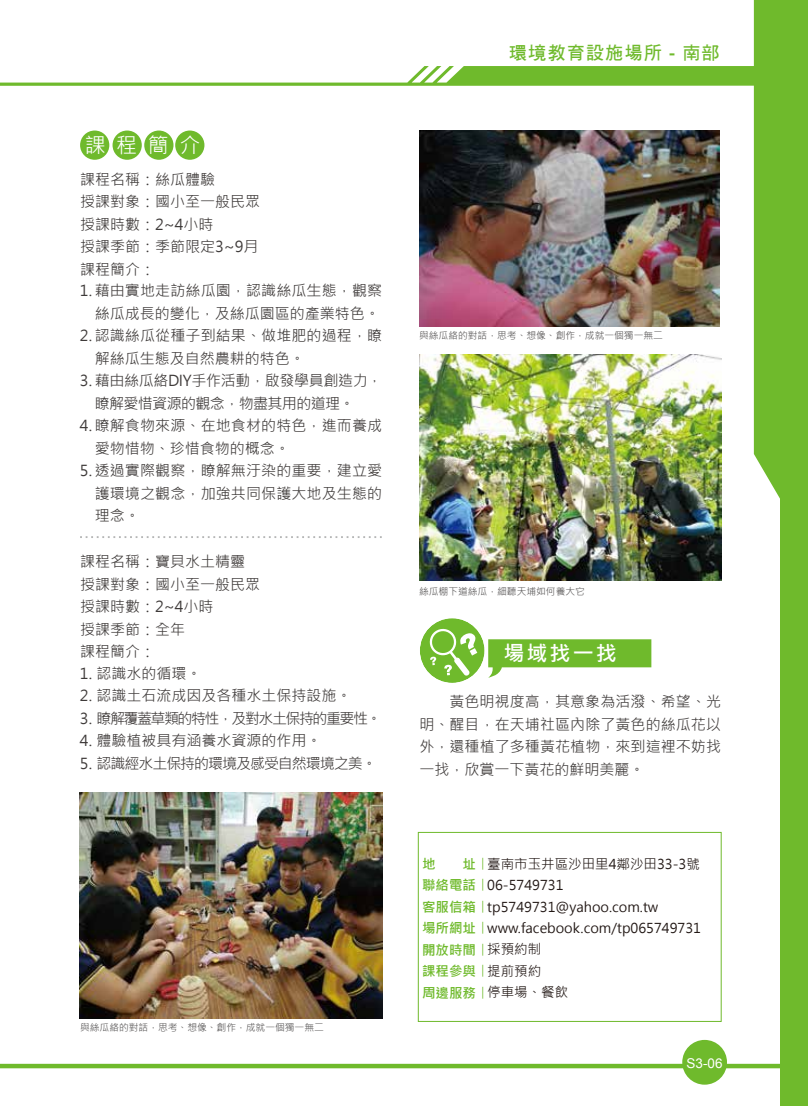
<style>
.page{position:relative;width:808px;height:1106px;background:#fff}
.page>*{position:absolute;margin:0;border:0;box-sizing:border-box;transform-origin:0 0}
.t1{font:700 21px "Microsoft Jheng Hei";letter-spacing:.1em;color:#fff}
.t2{font:21px "Microsoft Jheng Hei";color:#fff}
.t3{font:18px "DF Hei Bd HKP BF";letter-spacing:.07em;color:#6fba2c}
.t4{font:15px/22.5px "Microsoft Jheng Hei";color:#3e3a39}
.t5{font:15px/22.5px "Microsoft Jheng Hei";letter-spacing:-.025em;color:#3e3a39}
.t6{font:15px "Microsoft Jheng Hei";letter-spacing:-.1em;color:#3e3a39}
.t7{font:15px "Microsoft Jheng Hei";letter-spacing:-.07em;color:#3e3a39}
.t8{font:13.5px/21.3px "Microsoft Jheng Hei";color:#221815}
.t9{font:13.5px "Arial";color:#fff}
.t10{font:700 13.5px "Microsoft Jheng Hei";color:#6fba2c}
.t11{font:9.75px "Microsoft Jheng Hei";color:#595757}
.s1{font-weight:700;color:#6fba2c}
.s2{color:#6fba2c}
</style>
<div class="page">
<div style="left:781px;top:0;width:27px;height:1106px;background:#6fba2c"></div>
<svg style="left:0;top:1063px;width:781px;height:5px;background:#86c54e"></svg>
<div style="left:682px;top:1039px;width:45px;height:45px;background:#6fba2c;border-radius:50%"></div>
<img style="left:80px;top:792px;width:302px;height:226px">
<svg style="left:0;top:0;width:781px;height:547px"></svg>
<div style="left:418px;top:832px;width:303px;height:189px;border:1px solid #6fba2c"></div>
<svg style="left:488px;top:639px;width:163px;height:38px"></svg>
<div style="left:420px;top:618px;width:64px;height:65px;background:#6fba2c;border-radius:50%"></div>
<svg style="left:428px;top:627px;width:49px;height:49px"></svg>
<img style="left:420px;top:355px;width:301px;height:226px">
<h1 class="t2" style="left:85px;top:132px;width:117px">課程簡介</h1>
<p class="t4" style="left:80px;top:168px;width:181px">課程名稱：絲瓜體驗<br>授課對象：國小至一般民眾授課時數：2~4小時<br>授課季節：季節限定3~9月課程簡介：</p>
<p class="t4" style="left:80px;top:279px;width:304px;text-align:right">1. 藉由實地走訪絲瓜園，認識絲瓜生態，觀察絲瓜成長的變化，及絲瓜園區的產業特色。</p>
<p class="t4" style="left:95px;top:324px;width:289px;text-indent:-15px">2. 認識絲瓜從種子到結果、做堆肥的過程，瞭解絲瓜生態及自然農耕的特色。</p>
<p class="t5" style="left:95px;top:369px;width:289px;text-indent:-15px">3. 藉由絲瓜絡DIY手作活動，啟發學員創造力，瞭解愛惜資源的觀念，物盡其用的道理。</p>
<p class="t4" style="left:95px;top:414px;width:289px;text-indent:-15px">4. 瞭解食物來源、在地食材的特色，進而養成愛物惜物、珍惜食物的概念。</p>
<p class="t4" style="left:95px;top:459px;width:289px;text-align:justify;text-indent:-15px">5. 透過實際觀察，瞭解無汙染的重要，建立愛護環境之觀念，加強共同保護大地及生態的理念。</p>
<p class="t4" style="left:80px;top:550px;width:181px">課程名稱：寶貝水土精靈授課對象：國小至一般民眾授課時數：2~4小時<br>授課季節：全年<br>課程簡介：</p>
<p class="t4" style="left:80px;top:662px;width:123px">1. 認識水的循環。</p>
<p class="t4" style="left:80px;top:684px;width:273px">2. 認識土石流成因及各種水土保持設施。</p>
<p class="t6" style="left:80px;top:708px;width:303px">3. 瞭解覆蓋草類的特性，及對水土保持的重要性。</p>
<p class="t4" style="left:80px;top:729px;width:243px">4. 體驗植被具有涵養水資源的作用。</p>
<p class="t7" style="left:80px;top:753px;width:298px">5. 認識經水土保持的環境及感受自然環境之美。</p>
<p class="t11" style="left:80px;top:1021px;width:245px">與絲瓜絡的對話，思考、想像、創作，成就一個獨一無二</p>
<p class="t3" style="left:509px;top:43px;width:212px">環境教育設施場所 - 南部</p>
<p class="t11" style="left:419px;top:329px;width:245px">與絲瓜絡的對話，思考、想像、創作，成就一個獨一無二</p>
<p class="t11" style="left:419px;top:585px;width:167px">絲瓜棚下道絲瓜，細聽天埔如何養大它</p>
<h1 class="t1" style="left:503px;top:640px;width:115px">場域找一找</h1>
<p class="t4" style="left:419px;top:690px;width:303px;text-align:justify;text-indent:30px">黃色明視度高，其意象為活潑、希望、光明、醒目，在天埔社區內除了黃色的絲瓜花以外，還種植了多種黃花植物，來到這裡不妨找一找，欣賞一下黃花的鮮明美麗。</p>
<p class="t8" style="left:422px;top:853px;width:280px;text-indent:40px"><span class="s1">址</span> <span class="s2">ￜ</span>臺南市玉井區沙田里4鄰沙田33-3號<span class="s1">聯絡電話</span> <span class="s2">ￜ</span>06-5749731<br><span class="s1">客服信箱</span> <span class="s2">ￜ</span>tp5749731@yahoo.com.tw<br><span class="s1">場所網址</span> <span class="s2">ￜ</span>www.facebook.com/tp065749731<span class="s1">開放時間</span> <span class="s2">ￜ</span>採預約制<br><span class="s1">課程參與</span> <span class="s2">ￜ</span>提前預約<br><span class="s1">周邊服務</span> <span class="s2">ￜ</span>停車場、餐飲</p>
<p class="t10" style="left:422px;top:855px;width:15px">地</p>
<p class="t9" style="left:687px;top:1054px;width:38px">S3-06</p>
</div>
